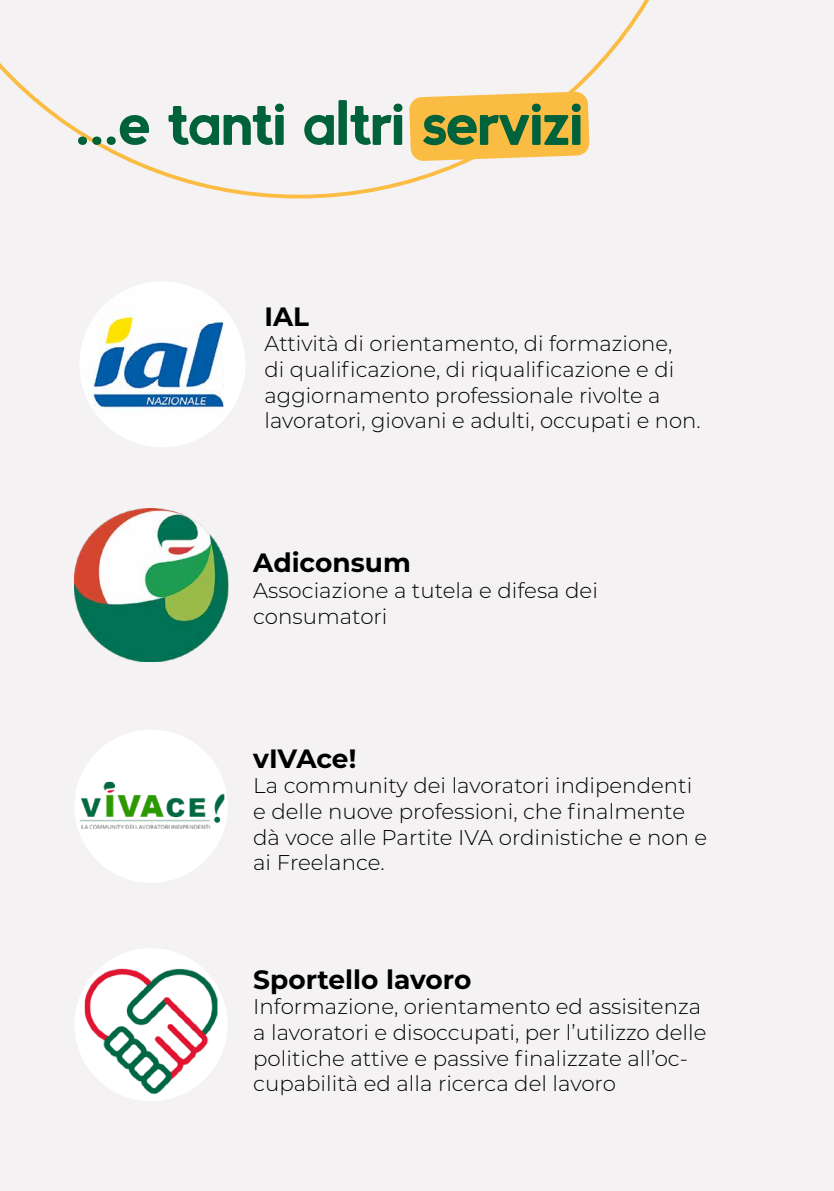
<style>
.page{position:relative;width:834px;height:1191px;background:#fff}
.page>*{position:absolute;margin:0;border:0;box-sizing:border-box;transform-origin:0 0}
.t1{font:61.25px "Abside Round 1";letter-spacing:-.05em;color:#00623a}
.t2{font:700 26.43px "Montserrat";color:#000}
.t3{font:300 21.35px/25.6px "Montserrat";color:#000}
</style>
<div class="page">
<div style="left:0;top:0;width:833px;height:1191px;background:#f4f2f2"></div>
<img style="left:74px;top:509px;width:155px;height:153px">
<div style="left:74px;top:948px;width:153px;height:153px;background:#fff;border-radius:50%"></div>
<img style="left:85px;top:967px;width:132px;height:130px">
<div style="left:79px;top:281px;width:166px;height:166px;background:#fff;border-radius:50%"></div>
<img style="left:79px;top:289px;width:144px;height:123px">
<svg style="left:0;top:0;width:650px;height:198px"></svg>
<div style="left:74px;top:729px;width:154px;height:154px;background:#fff;border-radius:50%"></div>
<img style="left:80px;top:782px;width:144px;height:47px">
<h1 class="t1" style="left:75px;top:82px;width:511px">...e tanti altri servizi</h1>
<p class="t2" style="left:264px;top:297px;width:46px">IAL</p>
<p class="t3" style="left:264px;top:330px;width:437px">Attività di orientamento, di formazione,<br>di qualificazione, di riqualificazione e di aggiornamento professionale rivolte a lavoratori, giovani e adulti, occupati e non.</p>
<p class="t2" style="left:253px;top:544px;width:159px">Adiconsum</p>
<p class="t3" style="left:253px;top:577px;width:346px">Associazione a tutela e difesa dei consumatori</p>
<p class="t2" style="left:253px;top:739px;width:105px">vIVAce!</p>
<p class="t3" style="left:253px;top:772px;width:455px">La community dei lavoratori indipendenti e delle nuove professioni, che finalmente dà voce alle Partite IVA ordinistiche e non e ai Freelance.</p>
<p class="t2" style="left:253px;top:960px;width:220px">Sportello lavoro</p>
<p class="t3" style="left:253px;top:993px;width:454px">Informazione, orientamento ed assisitenza a lavoratori e disoccupati, per l’utilizzo delle politiche attive e passive finalizzate all’oc&shy;cupabilità ed alla ricerca del lavoro</p>
</div>
